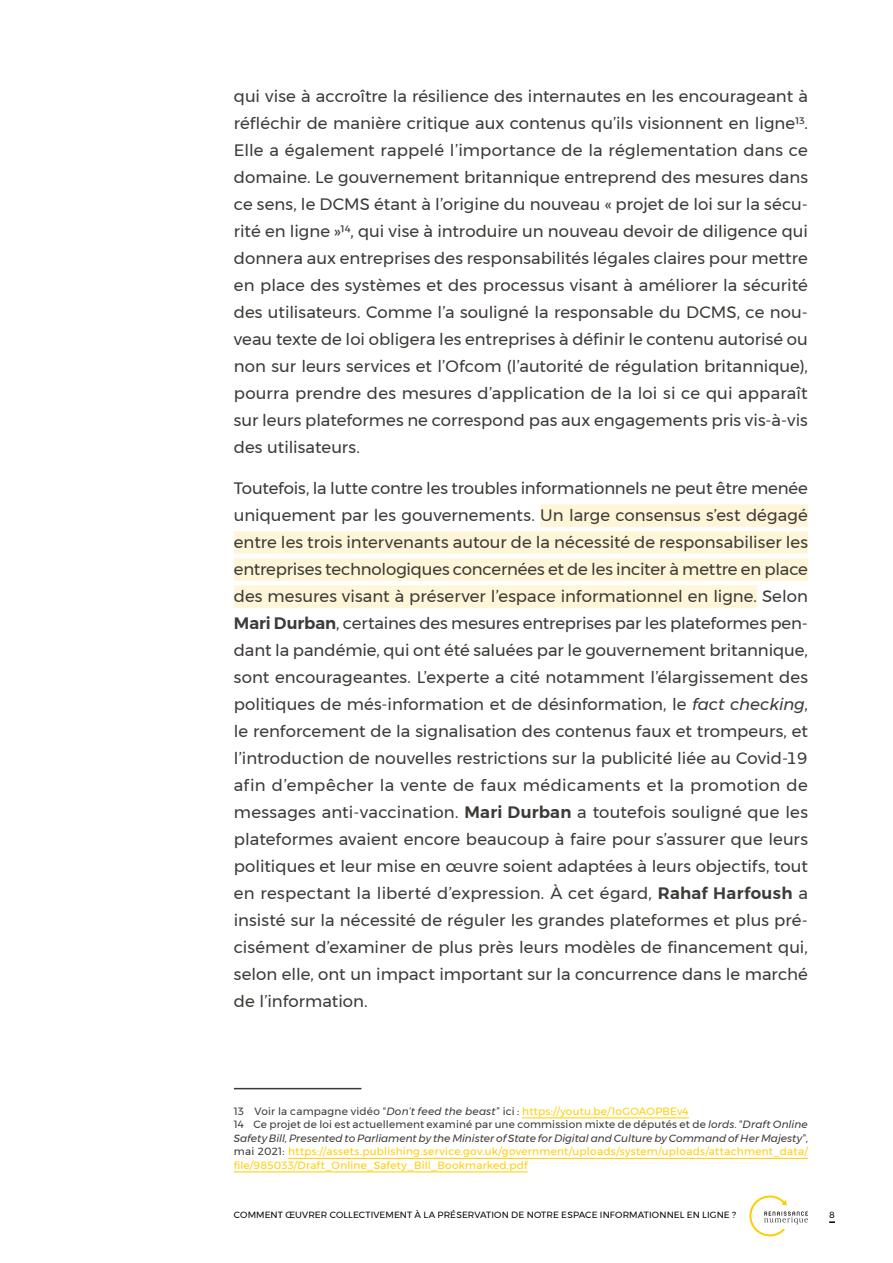
<style>
.page{position:relative;width:893px;height:1263px;background:#fff}
.page>*{position:absolute;margin:0;border:0;box-sizing:border-box;transform-origin:0 0}
.t1{font:16.5px/27px "Montserrat";color:#3d3a37;text-align:justify}
.t2{font:10.5px/13.5px "Montserrat";letter-spacing:.02em;color:#ffce00}
.t3{font:9px "Montserrat";letter-spacing:.01em;color:#000}
.s1{font-weight:600}
.s2{font-style:italic}
.s3{color:#3d3a37}
.s4{font-style:italic;color:#3d3a37}
</style>
<div class="page">
<svg style="left:829px;top:1221px;width:6px;height:2px"></svg>
<svg style="left:749px;top:1195px;width:59px;height:41px"></svg>
<div style="left:540px;top:504px;width:268px;height:23px;background:#fff5d8"></div>
<div style="left:234px;top:531px;width:574px;height:23px;background:#fff5d8"></div>
<div style="left:234px;top:558px;width:574px;height:23px;background:#fff5d8"></div>
<div style="left:234px;top:585px;width:523px;height:23px;background:#fff5d8"></div>
<hr style="left:234px;top:1088px;width:127px;height:1px;background:#3d3a37">
<hr style="left:522px;top:1117px;width:167px;height:1px;background:#ffce00">
<hr style="left:288px;top:1158px;width:520px;height:1px;background:#ffce00">
<hr style="left:234px;top:1171px;width:294px;height:1px;background:#ffce00">
<p class="t1" style="left:234px;top:83px;width:576px">qui vise à accroître la résilience des internautes en les encourageant à réfléchir de manière critique aux contenus qu’ils visionnent en ligne13.<br>Elle a également rappelé l’importance de la réglementation dans ce domaine. Le gouvernement britannique entreprend des mesures dans ce sens, le DCMS étant à l’origine du nouveau « projet de loi sur la sécu&shy;rité en ligne »14, qui vise à introduire un nouveau devoir de diligence qui donnera aux entreprises des responsabilités légales claires pour mettre en place des systèmes et des processus visant à améliorer la sécurité des utilisateurs. Comme l’a souligné la responsable du DCMS, ce nou&shy;veau texte de loi obligera les entreprises à définir le contenu autorisé ou non sur leurs services et l’Ofcom (l’autorité de régulation britannique), pourra prendre des mesures d’application de la loi si ce qui apparaît sur leurs plateformes ne correspond pas aux engagements pris vis-à-vis des utilisateurs.</p>
<p class="t1" style="left:234px;top:474px;width:576px">Toutefois, la lutte contre les troubles informationnels ne peut être menée uniquement par les gouvernements. Un large consensus s’est dégagé entre les trois intervenants autour de la nécessité de responsabiliser les entreprises technologiques concernées et de les inciter à mettre en place des mesures visant à préserver l’espace informationnel en ligne. Selon <span class="s1">Mari Durban</span>, certaines des mesures entreprises par les plateformes pen&shy;dant la pandémie, qui ont été saluées par le gouvernement britannique, sont encourageantes. L’experte a cité notamment l’élargissement des politiques de més-information et de désinformation, le <span class="s2">fact checking</span>, le renforcement de la signalisation des contenus faux et trompeurs, et l’introduction de nouvelles restrictions sur la publicité liée au Covid-19 afin d’empêcher la vente de faux médicaments et la promotion de messages anti-vaccination. <span class="s1">Mari Durban</span> a toutefois souligné que les plateformes avaient encore beaucoup à faire pour s’assurer que leurs politiques et leur mise en œuvre soient adaptées à leurs objectifs, tout en respectant la liberté d’expression. À cet égard, <span class="s1">Rahaf Harfoush</span> a insisté sur la nécessité de réguler les grandes plateformes et plus pré&shy;cisément d’examiner de plus près leurs modèles de financement qui, selon elle, ont un impact important sur la concurrence dans le marché de l’information.</p>
<p class="t2" style="left:234px;top:1104px;width:576px"><span class="s3">13 Voir la campagne vidéo “</span><span class="s4">Don’t feed the beast</span><span class="s3">” ici :</span> https://youtu.be/1oGOAOPBEv4<br><span class="s3">14 Ce projet de loi est actuellement examiné par une commission mixte de députés et de</span> <span class="s4">lords</span><span class="s3">. “</span><span class="s4">Draft Online Safety Bill, Presented to Parliament by the Minister of State for Digital and Culture by Command of Her Majesty</span><span class="s3">”, mai 2021:</span> https://assets.publishing.service.gov.uk/government/uploads/system/uploads/attachment_data/ file/985033/Draft_Online_Safety_Bill_Bookmarked.pdf</p>
<p class="t3" style="left:234px;top:1207px;width:504px">COMMENT ŒUVRER COLLECTIVEMENT À LA PRÉSERVATION DE NOTRE ESPACE INFORMATIONNEL EN LIGNE ?</p>
<p class="t3" style="left:829px;top:1207px;width:7px">8</p>
</div>
